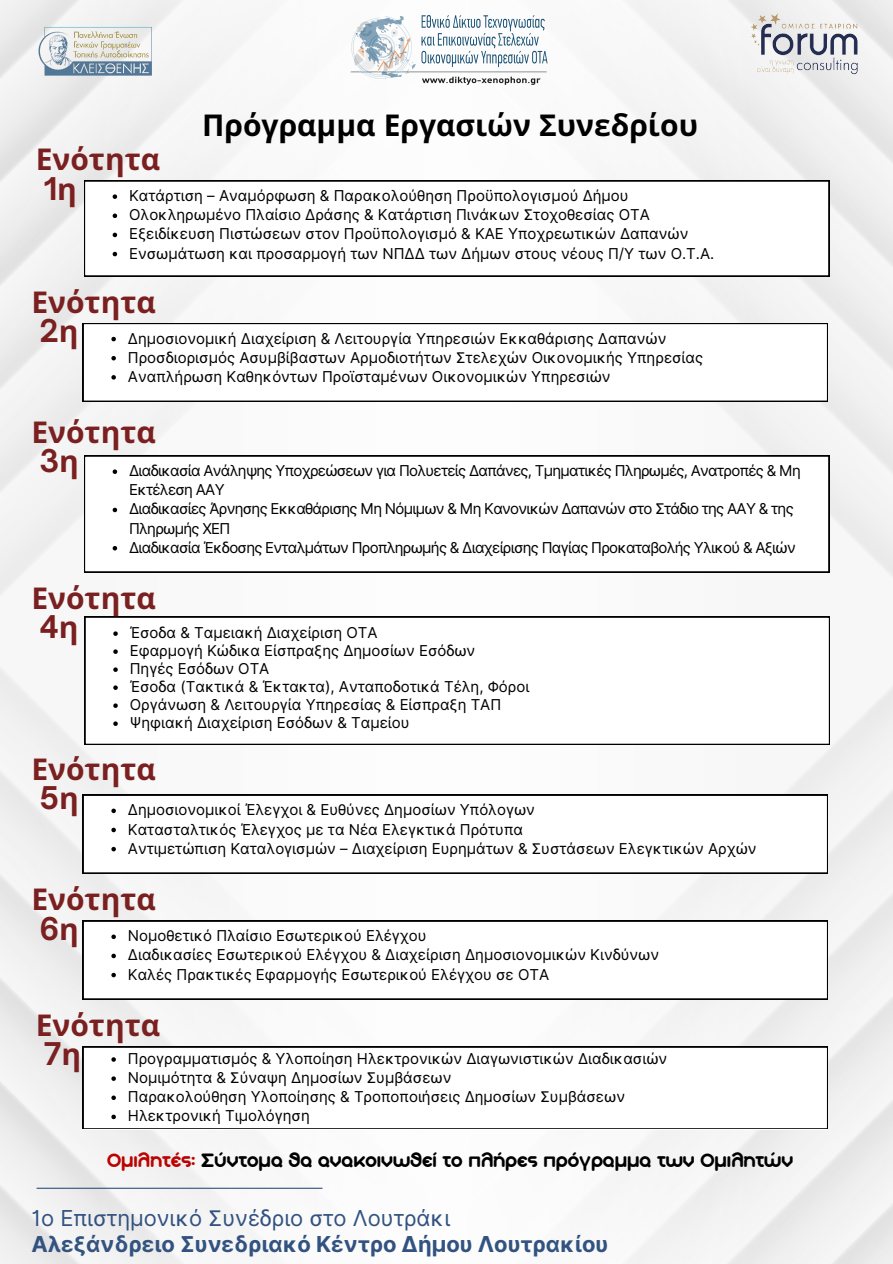
<style>
.page{position:relative;width:893px;height:1264px;background:#fff}
.page>*{position:absolute;margin:0;border:0;box-sizing:border-box;transform-origin:0 0}
.t1{font:700 30px/29.2px "Noto Sans";color:#7b2020}
.t2{font:700 30px "Noto Sans";color:#000}
.t3{font:700 21.9px "Inter";color:#325280}
.t4{font:21.9px "Inter";color:#325280}
.t5{font:21px "Aka Acid GR Soft Ice Cream";color:#000}
.t6{font:15px "Inter";color:#000}
.t7{font:15px/19.2px "Inter";letter-spacing:-.045em;color:#000}
.s1{font-family:"Open Sauce One"}
.s2{color:#bb0302}
</style>
<div class="page">
<img style="left:0;top:0;width:892px;height:1263px">
<svg style="left:84px;top:181px;width:745px;height:95px"></svg>
<svg style="left:113px;top:194px;width:4px;height:5px"></svg>
<svg style="left:113px;top:213px;width:4px;height:5px"></svg>
<svg style="left:113px;top:233px;width:4px;height:4px"></svg>
<svg style="left:113px;top:252px;width:4px;height:4px"></svg>
<img style="left:745px;top:13px;width:117px;height:64px">
<img style="left:37px;top:24px;width:117px;height:53px">
<img style="left:345px;top:9px;width:209px;height:80px">
<hr style="left:37px;top:1187px;width:285px;height:1px;background:#325280">
<svg style="left:83px;top:323px;width:744px;height:78px"></svg>
<svg style="left:111px;top:337px;width:5px;height:4px"></svg>
<svg style="left:111px;top:356px;width:5px;height:4px"></svg>
<svg style="left:111px;top:375px;width:5px;height:4px"></svg>
<svg style="left:84px;top:455px;width:745px;height:117px"></svg>
<svg style="left:113px;top:469px;width:4px;height:5px"></svg>
<svg style="left:113px;top:507px;width:4px;height:5px"></svg>
<svg style="left:113px;top:546px;width:4px;height:4px"></svg>
<svg style="left:85px;top:616px;width:744px;height:128px"></svg>
<svg style="left:113px;top:631px;width:5px;height:5px"></svg>
<svg style="left:113px;top:649px;width:5px;height:5px"></svg>
<svg style="left:113px;top:667px;width:5px;height:5px"></svg>
<svg style="left:113px;top:685px;width:5px;height:5px"></svg>
<svg style="left:113px;top:703px;width:5px;height:5px"></svg>
<svg style="left:113px;top:721px;width:5px;height:5px"></svg>
<svg style="left:83px;top:794px;width:744px;height:79px"></svg>
<svg style="left:111px;top:808px;width:5px;height:5px"></svg>
<svg style="left:111px;top:827px;width:5px;height:5px"></svg>
<svg style="left:111px;top:846px;width:5px;height:5px"></svg>
<svg style="left:83px;top:920px;width:744px;height:79px"></svg>
<svg style="left:111px;top:934px;width:5px;height:5px"></svg>
<svg style="left:111px;top:953px;width:5px;height:5px"></svg>
<svg style="left:111px;top:972px;width:5px;height:5px"></svg>
<svg style="left:83px;top:1046px;width:744px;height:82px"></svg>
<svg style="left:111px;top:1057px;width:5px;height:4px"></svg>
<svg style="left:111px;top:1076px;width:5px;height:4px"></svg>
<svg style="left:111px;top:1095px;width:5px;height:4px"></svg>
<svg style="left:111px;top:1114px;width:5px;height:5px"></svg>
<p class="t2" style="left:202px;top:103px;width:497px">Πρόγραμμα Εργασιών Συνεδρίου</p>
<h1 class="t1" style="left:36px;top:144px;width:126px">Ενότητα<br><span class="s1">1</span>η</h1>
<p class="t6" style="left:129px;top:187px;width:501px">Κατάρτιση – Αναμόρφωση &amp; Παρακολούθηση Προϋπολογισμού Δήμου</p>
<p class="t6" style="left:129px;top:206px;width:522px">Ολοκληρωμένο Πλαίσιο Δράσης &amp; Κατάρτιση Πινάκων Στοχοθεσίας ΟΤΑ</p>
<p class="t6" style="left:129px;top:225px;width:561px">Εξειδίκευση Πιστώσεων στον Προϋπολογισμό &amp; ΚΑΕ Υποχρεωτικών Δαπανών</p>
<p class="t6" style="left:129px;top:244px;width:586px">Ενσωμάτωση και προσαρμογή των ΝΠΔΔ των Δήμων στους νέους Π/Υ των Ο.Τ.Α.</p>
<p class="t1" style="left:31px;top:287px;width:126px">Ενότητα<br><span class="s1">2</span>η</p>
<p class="t6" style="left:128px;top:329px;width:540px">Δημοσιονομική Διαχείριση &amp; Λειτουργία Υπηρεσιών Εκκαθάρισης Δαπανών</p>
<p class="t6" style="left:128px;top:348px;width:577px">Προσδιορισμός Ασυμβίβαστων Αρμοδιοτήτων Στελεχών Οικονομικής Υπηρεσίας</p>
<h1 class="t6" style="left:128px;top:367px;width:484px">Αναπλήρωση Καθηκόντων Προϊσταμένων Οικονομικών Υπηρεσιών</h1>
<p class="t1" style="left:31px;top:416px;width:126px">Ενότητα<br><span class="s1">3</span>η</p>
<p class="t7" style="left:129px;top:461px;width:673px">Διαδικασία Ανάληψης Υποχρεώσεων για Πολυετείς Δαπάνες, Τμηματικές Πληρωμές, Ανατροπές &amp; Μη<br>Εκτέλεση ΑΑΥ</p>
<p class="t7" style="left:129px;top:499px;width:666px">Διαδικασίες Άρνησης Εκκαθάρισης Μη Νόμιμων &amp; Μη Κανονικών Δαπανών στο Στάδιο της ΑΑΥ &amp; της<br>Πληρωμής ΧΕΠ</p>
<p class="t7" style="left:129px;top:537px;width:668px">Διαδικασία Έκδοσης Ενταλμάτων Προπληρωμής &amp; Διαχείρισης Παγίας Προκαταβολής Υλικού &amp; Αξιών</p>
<p class="t1" style="left:31px;top:583px;width:126px">Ενότητα<br><span class="s1">4</span>η</p>
<h1 class="t6" style="left:130px;top:623px;width:249px">Έσοδα &amp; Ταμειακή Διαχείριση ΟΤΑ</h1>
<p class="t6" style="left:130px;top:641px;width:347px">Εφαρμογή Κώδικα Είσπραξης Δημοσίων Εσόδων</p>
<p class="t6" style="left:130px;top:659px;width:141px">Πηγές Εσόδων ΟΤΑ</p>
<p class="t6" style="left:130px;top:677px;width:401px">Έσοδα (Τακτικά &amp; Έκτακτα), Ανταποδοτικά Τέλη, Φόροι</p>
<p class="t6" style="left:130px;top:695px;width:373px">Οργάνωση &amp; Λειτουργία Υπηρεσίας &amp; Είσπραξη ΤΑΠ</p>
<p class="t6" style="left:130px;top:713px;width:281px">Ψηφιακή Διαχείριση Εσόδων &amp; Ταμείου</p>
<h1 class="t1" style="left:31px;top:753px;width:126px">Ενότητα<br><span class="s1">5</span>η</h1>
<p class="t6" style="left:128px;top:801px;width:408px">Δημοσιονομικοί Έλεγχοι &amp; Ευθύνες Δημοσίων Υπόλογων</p>
<h1 class="t6" style="left:128px;top:820px;width:397px">Κατασταλτικός Έλεγχος με τα Νέα Ελεγκτικά Πρότυπα</h1>
<p class="t6" style="left:128px;top:839px;width:630px">Αντιμετώπιση Καταλογισμών – Διαχείριση Ευρημάτων &amp; Συστάσεων Ελεγκτικών Αρχών</p>
<p class="t1" style="left:31px;top:884px;width:126px">Ενότητα<br><span class="s1">6</span>η</p>
<p class="t6" style="left:128px;top:926px;width:300px">Νομοθετικό Πλαίσιο Εσωτερικού Ελέγχου</p>
<p class="t6" style="left:128px;top:946px;width:532px">Διαδικασίες Εσωτερικού Ελέγχου &amp; Διαχείριση Δημοσιονομικών Κινδύνων</p>
<h1 class="t6" style="left:128px;top:965px;width:423px">Καλές Πρακτικές Εφαρμογής Εσωτερικού Ελέγχου σε ΟΤΑ</h1>
<p class="t1" style="left:36px;top:1009px;width:126px">Ενότητα<br><span class="s1">7</span>η</p>
<p class="t6" style="left:128px;top:1049px;width:541px">Προγραμματισμός &amp; Υλοποίηση Ηλεκτρονικών Διαγωνιστικών Διαδικασιών</p>
<p class="t6" style="left:128px;top:1068px;width:325px">Νομιμότητα &amp; Σύναψη Δημοσίων Συμβάσεων</p>
<h3 class="t6" style="left:128px;top:1087px;width:498px">Παρακολούθηση Υλοποίησης &amp; Τροποποιήσεις Δημοσίων Συμβάσεων</h3>
<h3 class="t6" style="left:128px;top:1106px;width:183px">Ηλεκτρονική Τιμολόγηση</h3>
<h2 class="t5" style="left:107px;top:1150px;width:687px"><span class="s2">Ομιλητές:</span> Σύντομα θα ανακοινωθεί το πλήρες πρόγραμμα των Ομιλητών</h2>
<p class="t4" style="left:31px;top:1204px;width:420px">1ο Επιστημονικό Συνέδριο στο Λουτράκι</p>
<h1 class="t3" style="left:31px;top:1230px;width:578px">Αλεξάνδρειο Συνεδριακό Κέντρο Δήμου Λουτρακίου</h1>
</div>
